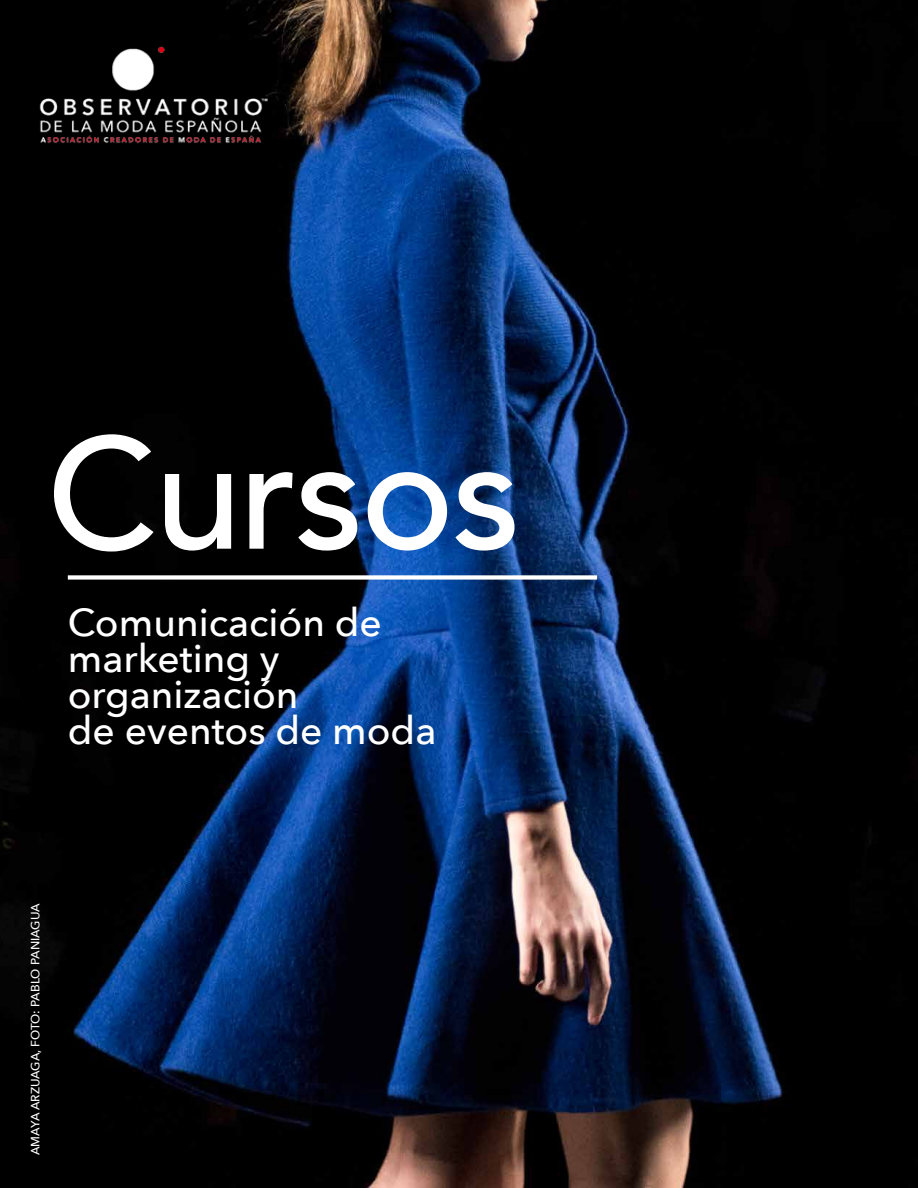
<style>
.page{position:relative;width:918px;height:1188px;background:#fff}
.page>*{position:absolute;margin:0;border:0;box-sizing:border-box;transform-origin:0 0}
.t1{font:500 157.5px "Avenir";letter-spacing:-.02em;color:#fff}
.t2{font:500 39px/36px "Avenir Next";color:#fff}
.t3{font:500 12px "Avenir Next";color:#fff}
</style>
<div class="page">
<img style="left:0;top:0;width:918px;height:1188px">
<div style="left:68px;top:575px;width:529px;height:5px;background:#fff"></div>
<img style="left:19px;top:24px;width:262px;height:150px">
<h1 class="t1" style="left:47px;top:358px;width:476px">Cursos</h1>
<p class="t2" style="left:68px;top:603px;width:370px">Comunicación de marketing y organización<br>de eventos de moda</p>
<p class="t3" style="left:25px;top:1155px;width:253px;rotate:-90deg">AMAYA ARZUAGA, FOTO: PABLO PANIAGUA</p>
</div>
